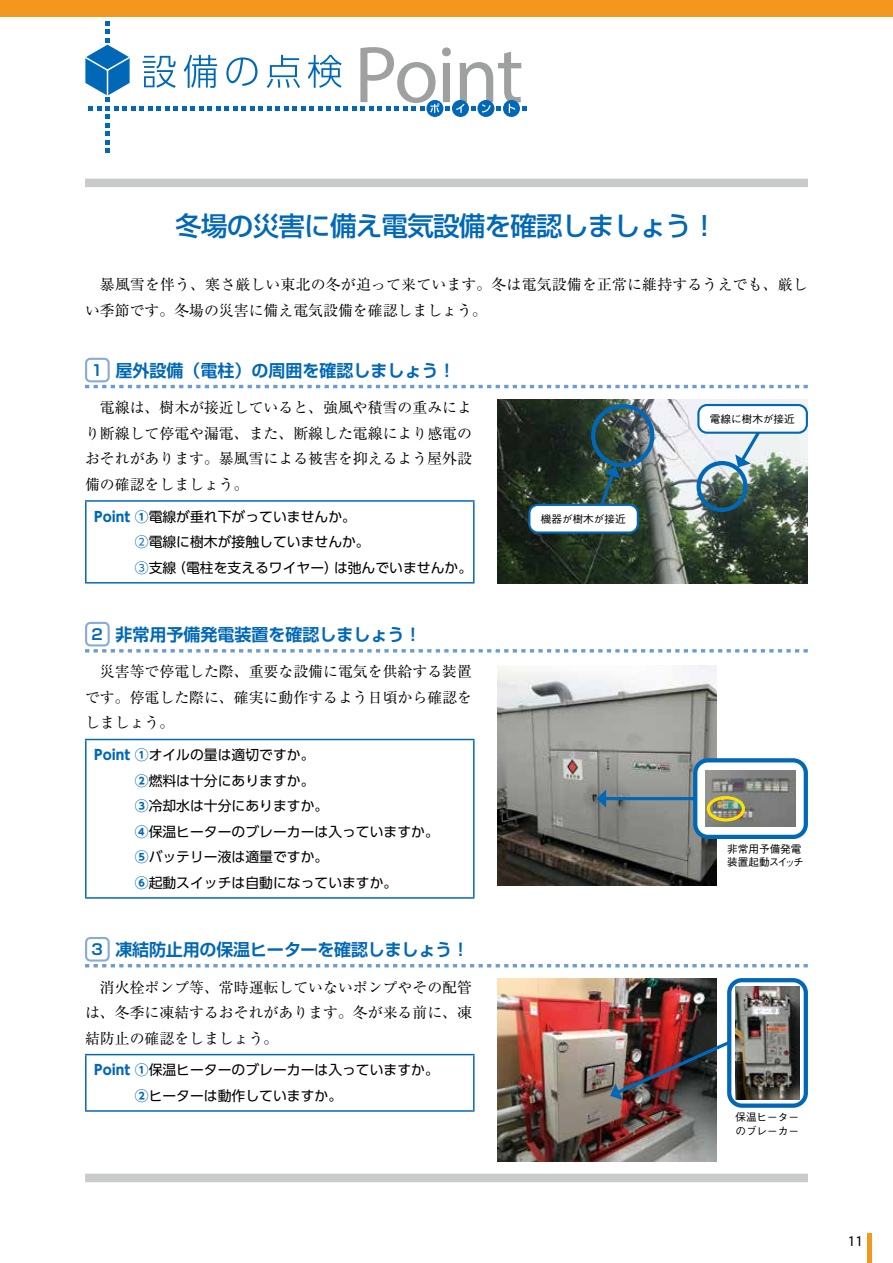
<style>
.page{position:relative;width:893px;height:1263px;background:#fff}
.page>*{position:absolute;margin:0;border:0;box-sizing:border-box;transform-origin:0 0}
.t1{font:500 26.55px "Shin Go Pro";letter-spacing:-.03em;color:#0068b7}
.t2{font:700 16.95px "Shin Go Pro De";color:#0068b7}
.t3{font:14.85px/25.5px "Ryumin Pro";color:#000;text-align:justify}
.t4{font:14.85px "Myriad Pro";color:#000}
.t5{font:13.8px/25.5px "UD Shin Go Pr 6";color:#000}
.t6{font:500 10.65px/13.8px "Gothic BBB Pro";color:#000}
.s1{font-size:14.85px}
.s2{font-weight:700;color:#0068b7}
.s3{color:#0068b7}
</style>
<div class="page">
<svg style="left:85px;top:21px;width:441px;height:132px"></svg>
<div style="left:0;top:0;width:893px;height:17px;background:#f3981c"></div>
<div style="left:867px;top:1233px;width:5px;height:30px;background:#f3981c"></div>
<div style="left:85px;top:179px;width:723px;height:8px;background:#c9caca"></div>
<div style="left:85px;top:1174px;width:723px;height:8px;background:#c9caca"></div>
<div style="left:85px;top:358px;width:25px;height:24px;border:2px solid #88abda;border-radius:4px"></div>
<hr style="left:85px;top:500px;width:390px;height:2px;background:#0068b7">
<hr style="left:85px;top:502px;width:2px;height:80px;background:#0068b7">
<hr style="left:473px;top:502px;width:2px;height:80px;background:#0068b7">
<hr style="left:85px;top:582px;width:390px;height:1px;background:#0068b7">
<div style="left:85px;top:622px;width:25px;height:24px;border:2px solid #88abda;border-radius:4px"></div>
<hr style="left:85px;top:739px;width:390px;height:1px;background:#0068b7">
<hr style="left:85px;top:740px;width:2px;height:157px;background:#0068b7">
<hr style="left:473px;top:740px;width:2px;height:157px;background:#0068b7">
<hr style="left:85px;top:897px;width:390px;height:2px;background:#0068b7">
<div style="left:85px;top:937px;width:25px;height:24px;border:2px solid #88abda;border-radius:4px"></div>
<hr style="left:85px;top:1054px;width:390px;height:1px;background:#0068b7">
<hr style="left:85px;top:1055px;width:2px;height:55px;background:#0068b7">
<hr style="left:473px;top:1055px;width:2px;height:55px;background:#0068b7">
<hr style="left:85px;top:1110px;width:390px;height:2px;background:#0068b7">
<svg style="left:85px;top:385px;width:723px;height:3px"></svg>
<svg style="left:85px;top:649px;width:723px;height:3px"></svg>
<svg style="left:85px;top:964px;width:723px;height:3px"></svg>
<img style="left:497px;top:665px;width:219px;height:221px">
<img style="left:497px;top:400px;width:311px;height:183px">
<img style="left:497px;top:978px;width:219px;height:183px">
<img style="left:610px;top:1037px;width:117px;height:63px">
<svg style="left:729px;top:980px;width:77px;height:126px"></svg>
<div style="left:727px;top:978px;width:81px;height:130px;border:4px solid #0068b7;border-radius:13px"></div>
<img style="left:736px;top:987px;width:63px;height:112px">
<div style="left:696px;top:461px;width:51px;height:51px;border:4px solid #0068b7;border-radius:50%"></div>
<svg style="left:735px;top:434px;width:30px;height:33px"></svg>
<div style="left:698px;top:405px;width:109px;height:28px;background:#fff;border-radius:9px"></div>
<div style="left:697px;top:404px;width:111px;height:30px;border:2px solid #0068b7;border-radius:9px"></div>
<div style="left:591px;top:404px;width:63px;height:63px;border:4px solid #0068b7;border-radius:50%"></div>
<svg style="left:596px;top:467px;width:25px;height:37px"></svg>
<div style="left:529px;top:505px;width:109px;height:27px;background:#fff;border-radius:9px"></div>
<div style="left:528px;top:504px;width:111px;height:30px;border:2px solid #0068b7;border-radius:9px"></div>
<div style="left:695px;top:760px;width:111px;height:77px;background:#fff;border-radius:13px"></div>
<div style="left:693px;top:758px;width:115px;height:81px;border:4px solid #0068b7;border-radius:13px"></div>
<img style="left:705px;top:770px;width:91px;height:57px">
<hr style="left:603px;top:797px;width:92px;height:3px;background:#0068b7">
<svg style="left:596px;top:789px;width:10px;height:19px"></svg>
<div style="left:707px;top:796px;width:38px;height:25px;border:3px solid #ffe100;border-radius:50%"></div>
<h1 class="t1" style="left:175px;top:204px;width:544px">冬場の災害に備え電気設備を確認しましょう！</h1>
<p class="t3" style="left:85px;top:271px;width:724px;text-indent:15px">暴風雪を伴う、寒さ厳しい東北の冬が迫って来ています。冬は電気設備を正常に維持するうえでも、厳しい季節です。冬場の災害に備え電気設備を確認しましょう。</p>
<p class="t2" style="left:92px;top:356px;width:366px"><span class="s1">1</span> 屋外設備（電柱）の周囲を確認しましょう！</p>
<p class="t3" style="left:85px;top:394px;width:388px">　電線は、樹木が接近していると、強風や積雪の重みにより断線して停電や漏電、また、断線した電線により感電のおそれがあります。暴風雪による被害を抑えるよう屋外設備の確認をしましょう。</p>
<p class="t5" style="left:135px;top:503px;width:339px;text-indent:-41px"><span class="s2">Point ①</span>電線が垂れ下がっていませんか。<br><span class="s3">②</span>電線に樹木が接触していませんか。<br><span class="s3">③</span>支線（電柱を支えるワイヤー）は弛んでいませんか。</p>
<p class="t2" style="left:92px;top:620px;width:331px"><span class="s1">2</span> 非常用予備発電装置を確認しましょう！</p>
<p class="t3" style="left:85px;top:658px;width:388px;text-indent:15px">災害等で停電した際、重要な設備に電気を供給する装置です。停電した際に、確実に動作するよう日頃から確認をしましょう。</p>
<p class="t5" style="left:135px;top:742px;width:306px;text-indent:-41px"><span class="s2">Point ①</span>オイルの量は適切ですか。<br><span class="s2">②</span>燃料は十分にありますか。<br><span class="s2">③</span>冷却水は十分にありますか。<br><span class="s2">④</span>保温ヒーターのブレーカーは入っていますか。<br><span class="s2">⑤</span>バッテリー液は適量ですか。<br><span class="s2">⑥</span>起動スイッチは自動になっていますか。</p>
<p class="t2" style="left:92px;top:935px;width:379px"><span class="s1">3</span> 凍結防止用の保温ヒーターを確認しましょう！</p>
<p class="t3" style="left:85px;top:973px;width:388px;text-indent:15px">消火栓ポンプ等、常時運転していないポンプやその配管は、冬季に凍結するおそれがあります。冬が来る前に、凍結防止の確認をしましょう。</p>
<p class="t5" style="left:135px;top:1057px;width:306px;text-indent:-41px"><span class="s2">Point ①</span>保温ヒーターのブレーカーは入っていますか。<br><span class="s2">②</span>ヒーターは動作していますか。</p>
<p class="t6" style="left:541px;top:510px;width:87px">機器が樹木が接近</p>
<p class="t6" style="left:710px;top:411px;width:87px">電線に樹木が接近</p>
<p class="t6" style="left:727px;top:840px;width:78px">非常用予備発電装置起動スイッチ</p>
<p class="t6" style="left:735px;top:1109px;width:65px">保温ヒーターのブレーカー</p>
<p class="t4" style="left:848px;top:1231px;width:17px">11</p>
</div>
